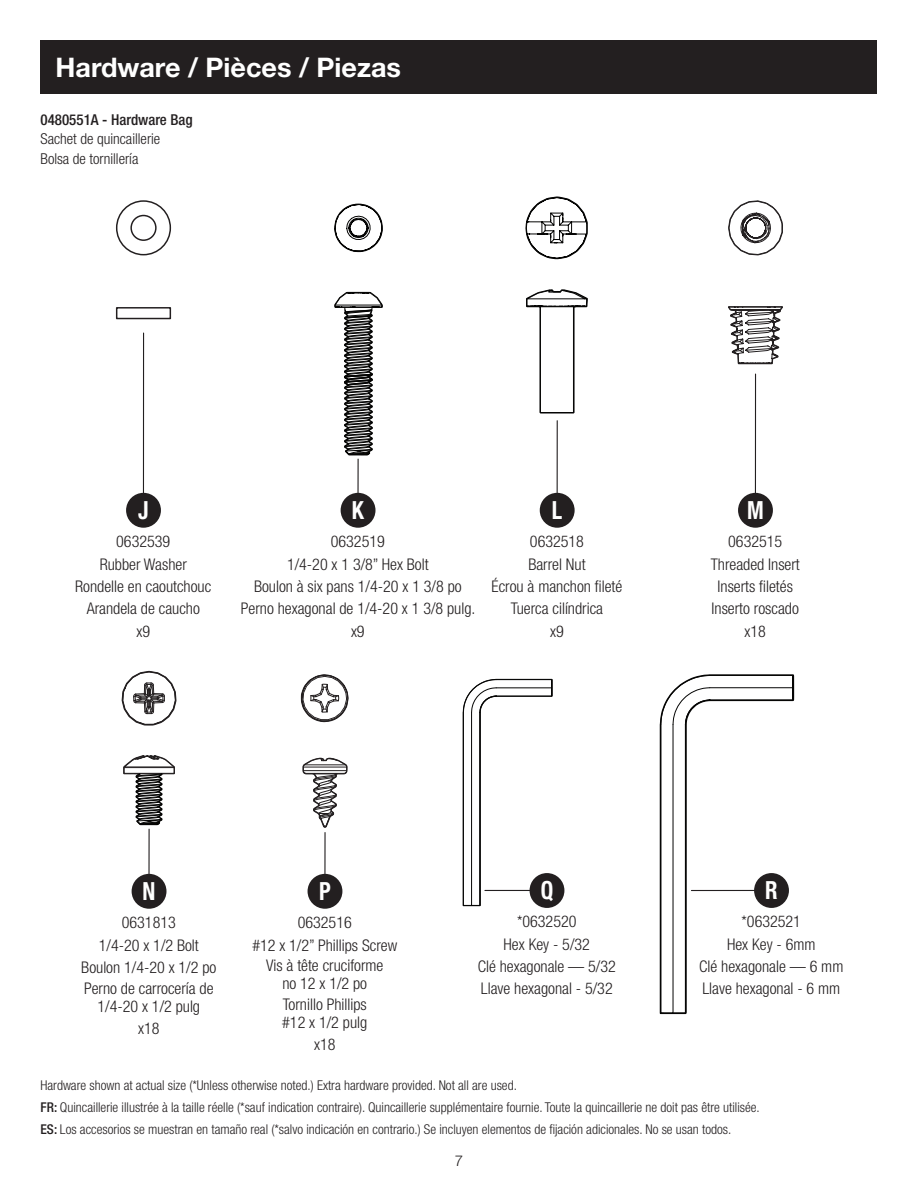
<style>
.page{position:relative;width:918px;height:1188px;background:#fff}
.page>*{position:absolute;margin:0;border:0;box-sizing:border-box;transform-origin:0 0}
.t1{font:700 27px "Helvetica Neue LT Std";color:#fff}
.t2{font:700 condensed 25.05px "Helvetica Neue LT Std";color:#fff;scale:.9 1}
.t3{font:300 condensed 16.05px/22.4px "Helvetica Neue LT Std";color:#231f20;text-align:center}
.t4{font:300 condensed 15px "Helvetica Neue LT Std";color:#231f20}
.t5{font:500 condensed 15px "Helvetica Neue LT Std";color:#231f20}
.t6{font:300 15px "Helvetica Neue LT Std";color:#231f20}
.t7{font:300 condensed 13.5px "Helvetica Neue LT Std";color:#231f20}
.s1{font-weight:500}
</style>
<div class="page">
<div style="left:40px;top:40px;width:838px;height:54px;background:#231f20"></div>
<svg style="left:116px;top:200px;width:56px;height:56px"></svg>
<svg style="left:121px;top:670px;width:56px;height:56px"></svg>
<svg style="left:300px;top:674px;width:49px;height:154px"></svg>
<svg style="left:334px;top:203px;width:49px;height:49px"></svg>
<svg style="left:334px;top:291px;width:49px;height:168px"></svg>
<svg style="left:123px;top:755px;width:52px;height:74px"></svg>
<svg style="left:525px;top:196px;width:63px;height:218px"></svg>
<hr style="left:539px;top:306px;width:37px;height:1px;background:#050504">
<div style="left:116px;top:307px;width:55px;height:12px;border:1px solid #231f20"></div>
<hr style="left:148px;top:829px;width:2px;height:48px;background:#231f20">
<div style="left:132px;top:874px;width:34px;height:35px;background:#231f20;border-radius:50%"></div>
<hr style="left:755px;top:374px;width:1px;height:121px;background:#231f20">
<div style="left:738px;top:493px;width:35px;height:35px;background:#231f20;border-radius:50%"></div>
<div style="left:126px;top:493px;width:35px;height:35px;background:#231f20;border-radius:50%"></div>
<div style="left:341px;top:493px;width:35px;height:35px;background:#231f20;border-radius:50%"></div>
<div style="left:530px;top:873px;width:34px;height:35px;background:#231f20;border-radius:50%"></div>
<hr style="left:324px;top:833px;width:2px;height:44px;background:#231f20">
<div style="left:308px;top:874px;width:34px;height:35px;background:#231f20;border-radius:50%"></div>
<hr style="left:557px;top:421px;width:1px;height:75px;background:#231f20">
<hr style="left:357px;top:459px;width:2px;height:37px;background:#231f20">
<hr style="left:143px;top:333px;width:1px;height:163px;background:#231f20">
<div style="left:540px;top:493px;width:35px;height:35px;background:#231f20;border-radius:50%"></div>
<svg style="left:728px;top:200px;width:55px;height:189px"></svg>
<svg style="left:462px;top:678px;width:91px;height:229px"></svg>
<svg style="left:659px;top:674px;width:136px;height:341px"></svg>
<p class="t1" style="left:56px;top:51px;width:347px">Hardware / Pièces / Piezas</p>
<p class="t5" style="left:40px;top:110px;width:154px">0480551A - Hardware Bag</p>
<p class="t4" style="left:40px;top:130px;width:121px">Sachet de quincaillerie</p>
<p class="t4" style="left:40px;top:150px;width:99px">Bolsa de tornillería</p>
<p class="t2" style="left:138px;top:495px;width:13px">J</p>
<p class="t3" style="left:75px;top:530px;width:138px">0632539<br>Rubber Washer<br>Rondelle en caoutchouc<br>Arandela de caucho<br>x9</p>
<p class="t2" style="left:352px;top:495px;width:15px">K</p>
<p class="t3" style="left:241px;top:530px;width:236px">0632519<br>1/4-20 x 1 3/8” Hex Bolt<br>Boulon à six pans 1/4-20 x 1 3/8 po<br>Perno hexagonal de 1/4-20 x 1 3/8 pulg. x9</p>
<p class="t2" style="left:552px;top:495px;width:13px">L</p>
<p class="t3" style="left:492px;top:530px;width:132px">0632518<br>Barrel Nut<br>Écrou à manchon fileté<br>Tuerca cilíndrica<br>x9</p>
<p class="t2" style="left:747px;top:495px;width:20px">M</p>
<p class="t3" style="left:711px;top:530px;width:91px">0632515<br>Threaded Insert<br>Inserts filetés<br>Inserto roscado x18</p>
<p class="t2" style="left:143px;top:876px;width:16px">N</p>
<p class="t3" style="left:81px;top:911px;width:137px">0631813<br>1/4-20 x 1/2 Bolt<br>Boulon 1/4-20 x 1/2 po</p>
<p class="t3" style="left:84px;top:979px;width:131px;line-height:17.9px">Perno de carrocería de<br>1/4-20 x 1/2 pulg</p>
<p class="t3" style="left:138px;top:1017px;width:23px">x18</p>
<p class="t2" style="left:319px;top:876px;width:14px">P</p>
<p class="t3" style="left:252px;top:911px;width:146px">0632516<br>#12 x 1/2” Phillips Screw</p>
<p class="t3" style="left:266px;top:957px;width:119px;line-height:17.9px">Vis à tête cruciforme no 12 x 1/2 po</p>
<p class="t3" style="left:282px;top:995px;width:87px;line-height:17.9px;text-align:left">Tornillo Phillips #12 x 1/2 pulg</p>
<p class="t3" style="left:314px;top:1033px;width:23px">x18</p>
<p class="t2" style="left:541px;top:875px;width:15px">Q</p>
<p class="t3" style="left:478px;top:910px;width:140px">*0632520<br>Hex Key - 5/32<br>Clé hexagonale — 5/32<br>Llave hexagonal - 5/32</p>
<p class="t2" style="left:765px;top:875px;width:15px">R</p>
<p class="t3" style="left:699px;top:910px;width:146px">*0632521<br>Hex Key - 6mm<br>Clé hexagonale — 6 mm<br>Llave hexagonal - 6 mm</p>
<p class="t7" style="left:40px;top:1077px;width:478px">Hardware shown at actual size (*Unless otherwise noted.) Extra hardware provided. Not all are used.</p>
<p class="t7" style="left:40px;top:1099px;width:721px"><span class="s1">FR:</span> Quincaillerie illustrée à la taille réelle (*sauf indication contraire). Quincaillerie supplémentaire fournie. Toute la quincaillerie ne doit pas être utilisée.</p>
<p class="t7" style="left:40px;top:1121px;width:692px"><span class="s1">ES:</span> Los accesorios se muestran en tamaño real (*salvo indicación en contrario.) Se incluyen elementos de fijación adicionales. No se usan todos.</p>
<p class="t6" style="left:455px;top:1152px;width:10px">7</p>
</div>
